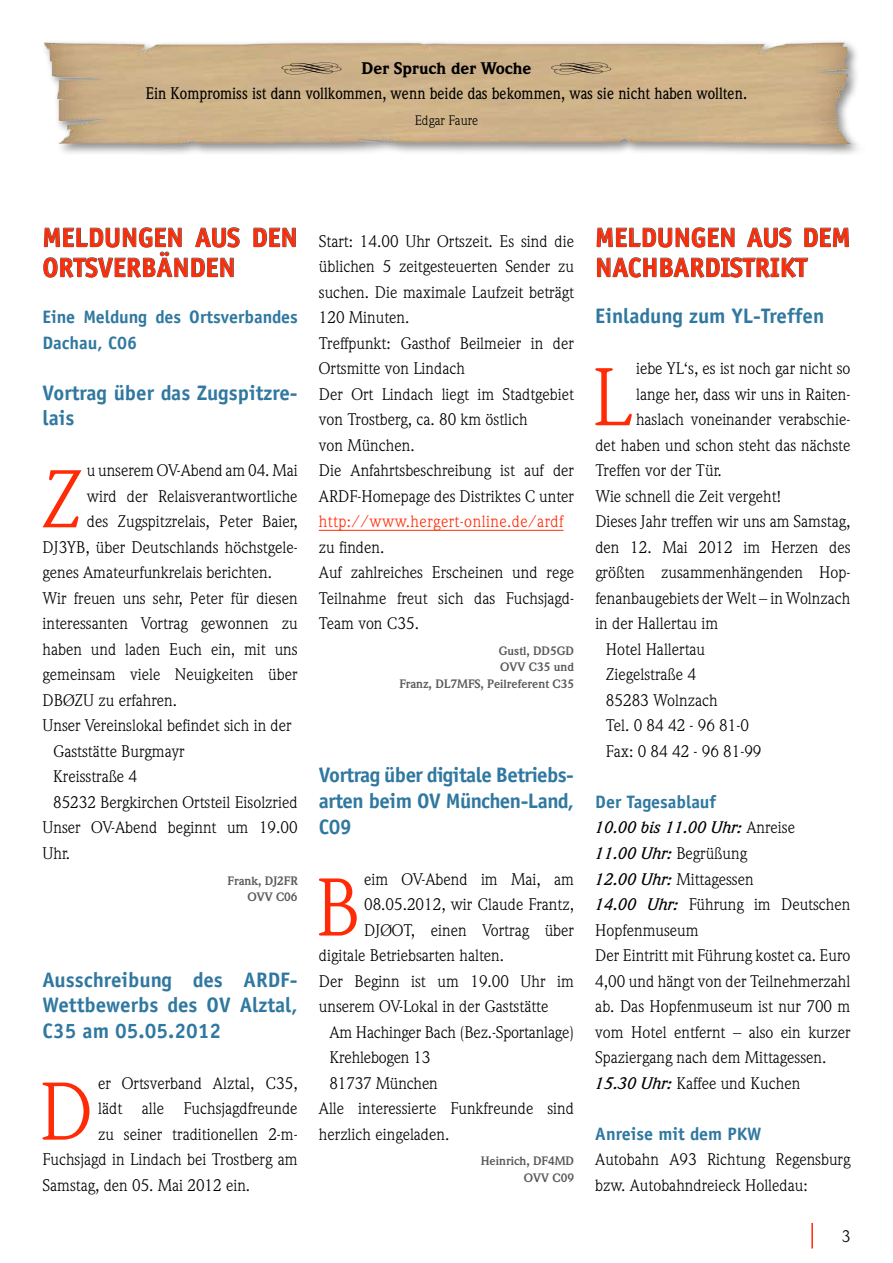
<style>
.page{position:relative;width:893px;height:1263px;background:#fff}
.page>*{position:absolute;margin:0;border:0;box-sizing:border-box;transform-origin:0 0}
.t1{font:80.1px "Weidemann LT";color:#ff2b06}
.t2{font:700 27px/30px "Officina Sans LT";color:#ff2b06}
.t3{font:700 21px/25.5px "Officina Sans LT";color:#3078a0;text-align:justify}
.t4{font:700 18px/25.5px "Officina Sans LT";color:#3078a0}
.t5{font:16.5px/25.5px "Weidemann LT";color:#000}
.t6{font:500 16.5px/25.5px "Weidemann LT";color:#000;text-align:center;scale:.9 1}
.t7{font:16.5px "Weidemann LT";letter-spacing:.025em;color:#ff2b06}
.t8{font:13.5px "Weidemann LT";color:#000}
.t9{font:700 12px/16.5px "Weidemann LT";color:#58595b;text-align:right}
.s1{font-family:"Type Embellishments One Plain";font-weight:400}
.s2{font-weight:900}
.s3{font-weight:500;font-style:italic}
</style>
<div class="page">
<div style="left:41px;top:39px;width:830px;height:118px;background:#000;opacity:.6"></div>
<img style="left:44px;top:43px;width:818px;height:102px">
<hr style="left:811px;top:1223px;width:2px;height:25px;background:#ff2b06">
<svg style="left:253px;top:227px;width:43px;height:20px"></svg>
<svg style="left:43px;top:227px;width:197px;height:51px"></svg>
<hr style="left:319px;top:530px;width:244px;height:1px;background:#ff2b06">
<svg style="left:597px;top:227px;width:252px;height:51px"></svg>
<p class="t6" style="left:146px;top:55px;width:670px"><span class="s1">5</span> <span class="s2">Der Spruch der Woche</span> <span class="s1">5<br></span>Ein Kompromiss ist dann vollkommen, wenn beide das bekommen, was sie nicht haben wollten.</p>
<p class="t8" style="left:415px;top:112px;width:65px">Edgar Faure</p>
<h2 class="t2" style="left:43px;top:222px;width:257px">MELDUNGEN AUS DEN<br>ORTSVERBÄNDEN</h2>
<p class="t4" style="left:43px;top:304px;width:257px">Eine Meldung des Ortsverbandes<br>Dachau, C06</p>
<p class="t3" style="left:43px;top:380px;width:257px">Vortrag über das Zugspitzre&shy;lais</p>
<h1 class="t1" style="left:41px;top:452px;width:43px">Z</h1>
<p class="t5" style="left:87px;top:458px;width:212px">u unserem OV-Abend am 04. Mai</p>
<p class="t5" style="left:87px;top:483px;width:212px">wird der Relaisverantwortliche</p>
<p class="t5" style="left:87px;top:509px;width:212px">des Zugspitzrelais, Peter Baier,</p>
<p class="t5" style="left:43px;top:534px;width:257px">DJ3YB, über Deutschlands höchstgele-</p>
<p class="t5" style="left:43px;top:560px;width:231px">genes Amateurfunkrelais berichten.</p>
<p class="t5" style="left:43px;top:585px;width:257px">Wir freuen uns sehr, Peter für diesen</p>
<p class="t5" style="left:43px;top:611px;width:257px">interessanten Vortrag gewonnen zu</p>
<p class="t5" style="left:43px;top:636px;width:257px">haben und laden Euch ein, mit uns</p>
<p class="t5" style="left:43px;top:662px;width:257px">gemeinsam viele Neuigkeiten über</p>
<p class="t5" style="left:43px;top:687px;width:136px">DBØZU zu erfahren.</p>
<p class="t5" style="left:43px;top:713px;width:251px">Unser Vereinslokal befindet sich in der</p>
<p class="t5" style="left:53px;top:738px;width:133px">Gaststätte Burgmayr</p>
<p class="t5" style="left:53px;top:764px;width:86px">Kreisstraße 4</p>
<p class="t5" style="left:53px;top:789px;width:246px">85232 Bergkirchen Ortsteil Eisolzried</p>
<p class="t5" style="left:43px;top:815px;width:257px">Unser OV-Abend beginnt um 19.00</p>
<p class="t5" style="left:43px;top:840px;width:29px">Uhr.</p>
<p class="t9" style="left:228px;top:872px;width:72px">Frank, DJ2FR<br>OVV C06</p>
<p class="t3" style="left:43px;top:966px;width:257px">Ausschreibung des ARDF-Wettbewerbs des OV Alztal, C35 am 05.05.2012</p>
<h1 class="t1" style="left:39px;top:1065px;width:56px">D</h1>
<p class="t5" style="left:98px;top:1070px;width:201px">er Ortsverband Alztal, C35,</p>
<p class="t5" style="left:98px;top:1095px;width:201px">lädt alle Fuchsjagdfreunde</p>
<p class="t5" style="left:98px;top:1121px;width:201px">zu seiner traditionellen 2-m-</p>
<p class="t5" style="left:43px;top:1146px;width:257px">Fuchsjagd in Lindach bei Trostberg am</p>
<p class="t5" style="left:43px;top:1172px;width:209px">Samstag, den 05. Mai 2012 ein.</p>
<p class="t5" style="left:319px;top:228px;width:257px">Start: 14.00 Uhr Ortszeit. Es sind die üblichen 5 zeitgesteuerten Sender zu suchen. Die maximale Laufzeit beträgt<br>120 Minuten.<br>Treffpunkt: Gasthof Beilmeier in der<br>Ortsmitte von Lindach<br>Der Ort Lindach liegt im Stadtgebiet von Trostberg, ca. 80 km östlich<br>von München.<br>Die Anfahrtsbeschreibung ist auf der<br>ARDF-Homepage des Distriktes C unter</p>
<p class="t7" style="left:319px;top:512px;width:246px">http://www.hergert-online.de/ardf</p>
<p class="t5" style="left:319px;top:534px;width:257px">zu finden.<br>Auf zahlreiches Erscheinen und rege<br>Teilnahme freut sich das Fuchsjagd-<br>Team von C35.</p>
<p class="t9" style="left:399px;top:643px;width:176px">Gustl, DD5GD<br>OVV C35 und<br>Franz, DL7MFS, Peilreferent C35</p>
<p class="t3" style="left:319px;top:762px;width:257px">Vortrag über digitale Betriebs&shy;arten beim OV München-Land, C09</p>
<h1 class="t1" style="left:316px;top:861px;width:46px">B</h1>
<p class="t5" style="left:364px;top:866px;width:211px">eim OV-Abend im Mai, am</p>
<p class="t5" style="left:364px;top:891px;width:211px">08.05.2012, wir Claude Frantz,</p>
<p class="t5" style="left:364px;top:917px;width:211px">DJØOT, einen Vortrag über</p>
<p class="t5" style="left:319px;top:942px;width:187px">digitale Betriebsarten halten.</p>
<p class="t5" style="left:319px;top:968px;width:257px">Der Beginn ist um 19.00 Uhr im</p>
<p class="t5" style="left:319px;top:993px;width:231px">unserem OV-Lokal in der Gaststätte</p>
<p class="t5" style="left:330px;top:1019px;width:246px">Am Hachinger Bach (Bez.-Sportanlage)</p>
<p class="t5" style="left:330px;top:1044px;width:102px">Krehlebogen 13</p>
<p class="t5" style="left:330px;top:1070px;width:110px">81737 München</p>
<p class="t5" style="left:319px;top:1095px;width:257px">Alle interessierte Funkfreunde sind</p>
<p class="t5" style="left:319px;top:1121px;width:132px">herzlich eingeladen.</p>
<p class="t9" style="left:481px;top:1153px;width:95px">Heinrich, DF4MD<br>OVV C09</p>
<h2 class="t2" style="left:595px;top:222px;width:257px">MELDUNGEN AUS DEM<br>NACHBARDISTRIKT</h2>
<p class="t3" style="left:595px;top:303px;width:231px">Einladung zum YL-Treffen</p>
<h1 class="t1" style="left:592px;top:350px;width:42px">L</h1>
<p class="t5" style="left:636px;top:356px;width:216px">iebe YL‘s, es ist noch gar nicht so</p>
<p class="t5" style="left:636px;top:381px;width:216px">lange her, dass wir uns in Raiten-</p>
<p class="t5" style="left:636px;top:407px;width:216px">haslach voneinander verabschie-</p>
<p class="t5" style="left:595px;top:432px;width:257px">det haben und schon steht das nächste</p>
<p class="t5" style="left:595px;top:458px;width:128px">Treffen vor der Tür.</p>
<p class="t5" style="left:595px;top:483px;width:188px">Wie schnell die Zeit vergeht!</p>
<p class="t5" style="left:595px;top:509px;width:257px">Dieses Jahr treffen wir uns am Samstag,</p>
<p class="t5" style="left:595px;top:534px;width:257px">den 12. Mai 2012 im Herzen des</p>
<p class="t5" style="left:595px;top:560px;width:257px">größten zusammenhängenden Hop-</p>
<p class="t5" style="left:595px;top:585px;width:257px">fenanbaugebiets der Welt – in Wolnzach</p>
<p class="t5" style="left:595px;top:611px;width:124px">in der Hallertau im</p>
<p class="t5" style="left:606px;top:636px;width:101px">Hotel Hallertau</p>
<p class="t5" style="left:606px;top:662px;width:92px">Ziegelstraße 4</p>
<p class="t5" style="left:606px;top:687px;width:113px">85283 Wolnzach</p>
<p class="t5" style="left:606px;top:713px;width:144px">Tel. 0 84 42 - 96 81-0</p>
<p class="t5" style="left:606px;top:738px;width:157px">Fax: 0 84 42 - 96 81-99</p>
<p class="t4" style="left:595px;top:789px;width:122px">Der Tagesablauf</p>
<p class="t5" style="left:595px;top:815px;width:257px"><span class="s3">10.00 bis 11.00 Uhr:</span> Anreise<br><span class="s3">11.00 Uhr:</span> Begrüßung<br><span class="s3">12.00 Uhr:</span> Mittagessen<br><span class="s3">14.00 Uhr:</span> Führung im Deutschen<br>Hopfenmuseum<br>Der Eintritt mit Führung kostet ca. Euro<br>4,00 und hängt von der Teilnehmerzahl ab. Das Hopfenmuseum ist nur 700 m vom Hotel entfernt – also ein kurzer<br>Spaziergang nach dem Mittagessen.<br><span class="s3">15.30 Uhr:</span> Kaffee und Kuchen</p>
<p class="t4" style="left:595px;top:1120px;width:168px">Anreise mit dem PKW</p>
<p class="t5" style="left:595px;top:1146px;width:257px">Autobahn A93 Richtung Regensburg bzw. Autobahndreieck Holledau:</p>
<p class="t5" style="left:842px;top:1223px;width:10px">3</p>
</div>
